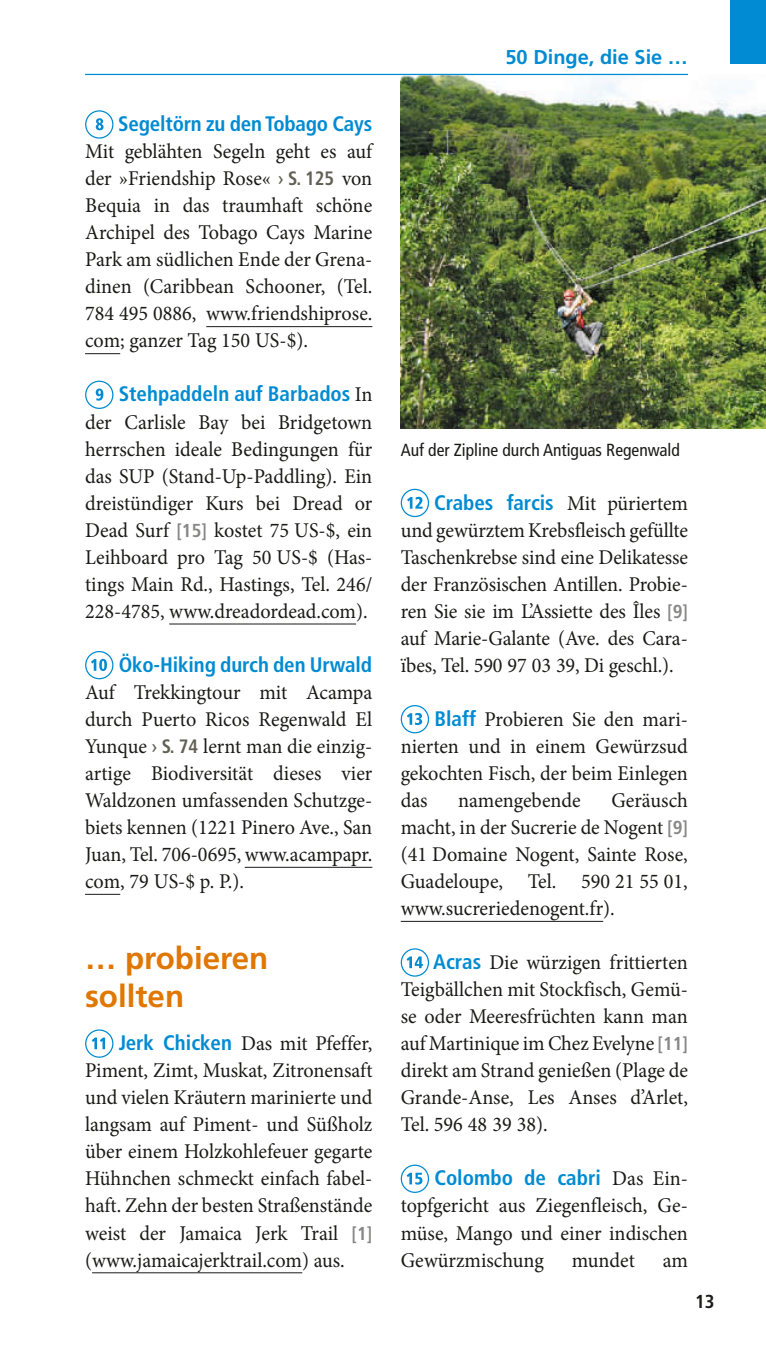
<style>
.page{position:relative;width:766px;height:1347px;background:#fff}
.page>*{position:absolute;margin:0;border:0;box-sizing:border-box;transform-origin:0 0}
.t1{font:700 31.25px/37.5px "Frutiger LT Pro";color:#df7702}
.t2{font:21px/27px "Minion Pro";color:#1a1a18;text-align:justify;scale:.96 1}
.t3{font:700 condensed 21px "Frutiger LT Pro";letter-spacing:-.005em;color:#008bd2}
.t4{font:700 20px "Frutiger LT Pro";color:#008bd2}
.t5{font:700 condensed 18.75px "Frutiger LT Pro";color:#1a1a18}
.t6{font:condensed 17.5px "Frutiger LT Pro";color:#1a1a18}
.s1{font-family:"Frutiger LT Pro";font-size:18.75px;color:#626155}
.s2{font-family:"Frutiger LT Pro";font-weight:700;font-stretch:condensed;font-size:19.5px;color:#626155}
.s3{font-family:"Minion Pro";font-weight:400;font-stretch:normal;color:#1a1a18}
.s4{font-family:"Frutiger LT Pro";font-weight:700;font-stretch:condensed;font-size:18.75px;color:#878786}
.s5{font-family:"Frutiger LT Pro";font-weight:700;font-stretch:condensed;color:#008bd2}
</style>
<div class="page">
<div style="left:730px;top:0;width:35px;height:64px;background:#008bd2"></div>
<hr style="left:206px;top:326px;width:166px;height:1px;background:#1a1a18">
<hr style="left:85px;top:353px;width:35px;height:1px;background:#1a1a18">
<hr style="left:169px;top:623px;width:187px;height:1px;background:#1a1a18">
<hr style="left:245px;top:867px;width:127px;height:1px;background:#1a1a18">
<hr style="left:85px;top:894px;width:35px;height:1px;background:#1a1a18">
<hr style="left:92px;top:1272px;width:210px;height:1px;background:#1a1a18">
<div style="left:85px;top:110px;width:28px;height:29px;border:1px solid #008bd2;border-radius:50%"></div>
<svg style="left:96px;top:118px;width:7px;height:12px"></svg>
<div style="left:85px;top:380px;width:28px;height:29px;border:1px solid #008bd2;border-radius:50%"></div>
<svg style="left:96px;top:388px;width:7px;height:12px"></svg>
<div style="left:85px;top:651px;width:28px;height:28px;border:1px solid #008bd2;border-radius:50%"></div>
<svg style="left:91px;top:659px;width:16px;height:12px"></svg>
<div style="left:85px;top:1029px;width:28px;height:28px;border:1px solid #008bd2;border-radius:50%"></div>
<svg style="left:92px;top:1037px;width:13px;height:12px"></svg>
<hr style="left:400px;top:921px;width:203px;height:1px;background:#1a1a18">
<div style="left:400px;top:489px;width:29px;height:28px;border:1px solid #008bd2;border-radius:50%"></div>
<svg style="left:407px;top:497px;width:15px;height:11px"></svg>
<div style="left:400px;top:705px;width:29px;height:28px;border:1px solid #008bd2;border-radius:50%"></div>
<svg style="left:407px;top:713px;width:15px;height:12px"></svg>
<div style="left:400px;top:948px;width:29px;height:28px;border:1px solid #008bd2;border-radius:50%"></div>
<svg style="left:406px;top:956px;width:17px;height:12px"></svg>
<div style="left:400px;top:1164px;width:29px;height:28px;border:1px solid #008bd2;border-radius:50%"></div>
<svg style="left:406px;top:1172px;width:16px;height:12px"></svg>
<img style="left:400px;top:74px;width:365px;height:354px">
<hr style="left:85px;top:74px;width:602px;height:1px;background:#008bd2">
<p class="t3" style="left:118px;top:116px;width:255px">Segeltörn zu den Tobago Cays</p>
<p class="t2" style="left:85px;top:140px;width:301px">Mit geblähten Segeln geht es auf der »Friendship Rose« <span class="s1">›</span> <span class="s2">S. 125</span> von Bequia in das traumhaft schöne Archipel des Tobago Cays Marine Park am südlichen Ende der Grena&shy;dinen (Caribbean Schooner, (Tel.<br>784 495 0886, www.friendship rose. com; ganzer Tag 150 US-$).</p>
<p class="t3" style="left:119px;top:386px;width:255px">Stehpaddeln auf Barbados <span class="s3">In</span></p>
<p class="t2" style="left:85px;top:410px;width:301px">der Carlisle Bay bei Bridgetown herrschen ideale Bedingungen für das SUP (Stand-Up-Paddling). Ein dreistündiger Kurs bei Dread or Dead Surf <span class="s4">[15]</span> kostet 75 US-$, ein Leihboard pro Tag 50 US-$ (Has&shy;tings Main Rd., Hastings, Tel. 246/ 228-4785, www.dreadordead.com).</p>
<p class="t3" style="left:119px;top:657px;width:255px">Öko-Hiking durch den Urwald</p>
<p class="t2" style="left:85px;top:680px;width:301px">Auf Trekkingtour mit Acampa durch Puerto Ricos Regenwald El Yunque <span class="s1">›</span> <span class="s2">S. 74</span> lernt man die einzig&shy;artige Biodiversität dieses vier Waldzonen umfassenden Schutzge&shy;biets kennen (1221 Pinero Ave., San Juan, Tel. 706-0695, www.acampapr. com, 79 US-$ p. P.).</p>
<h1 class="t1" style="left:85px;top:943px;width:184px">… probieren sollten</h1>
<p class="t2" style="left:85px;top:1031px;width:301px;text-indent:34px"><span class="s5">Jerk Chicken</span> Das mit Pfeffer, Piment, Zimt, Muskat, Zi tronensaft und vielen Kräutern marinierte und langsam auf Piment- und Süßholz über einem Holzkohlefeuer gegarte Hühnchen schmeckt einfach fabel&shy;haft. Zehn der besten Straßenstände weist der Jamaica Jerk Trail <span class="s4">[1] </span>(www.jamaicajerktrail.com) aus.</p>
<p class="t4" style="left:505px;top:50px;width:184px">50 Dinge, die Sie …</p>
<p class="t6" style="left:400px;top:443px;width:280px">Auf der Zipline durch Antiguas Regenwald</p>
<p class="t3" style="left:434px;top:494px;width:255px">Crabes farcis <span class="s3">Mit püriertem</span></p>
<p class="t2" style="left:400px;top:518px;width:301px">und gewürztem Krebsfleisch gefüllte Taschenkrebse sind eine Delikatesse der Französischen Antillen. Probie&shy;ren Sie sie im L’Assiette des Îles <span class="s4">[9] </span>auf Marie-Galante (Ave. des Cara&shy;ïbes, Tel. 590 97 03 39, Di geschl.).</p>
<p class="t2" style="left:400px;top:707px;width:300px;text-indent:34px"><span class="s5">Blaff</span> Probieren Sie den mari&shy;nierten und in einem Gewürzsud gekochten Fisch, der beim Einlegen das</p>
<p class="t2" style="left:400px;top:788px;width:300px;text-indent:211px">Geräusch macht, in der Sucrerie de Nogent <span class="s4">[9] </span>(41 Domaine Nogent, Sainte Rose, Guadeloupe, Tel. 590 21 55 01, www.sucre riedenogent.fr).</p>
<p class="t2" style="left:400px;top:950px;width:301px;text-indent:32px"><span class="s5">Acras</span> Die würzigen frittierten Teigbällchen mit Stockfisch, Gemü&shy;se oder Meeresfrüchten kann man auf Martinique im Chez Evelyne <span class="s4">[11] </span>direkt am Strand genießen (Plage de Grande-Anse, Les Anses d’Arlet, Tel. 596 48 39 38).</p>
<p class="t3" style="left:434px;top:1170px;width:255px">Colombo de cabri <span class="s3">Das Ein-</span></p>
<p class="t2" style="left:400px;top:1194px;width:301px">topfgericht aus Ziegenfleisch, Ge&shy;müse, Mango und einer indischen Gewürzmischung</p>
<p class="t2" style="left:458px;top:788px;width:129px">namengebende</p>
<p class="t2" style="left:571px;top:1248px;width:67px">mundet</p>
<p class="t2" style="left:662px;top:1248px;width:28px">am</p>
<p class="t5" style="left:694px;top:1294px;width:21px">13</p>
</div>
